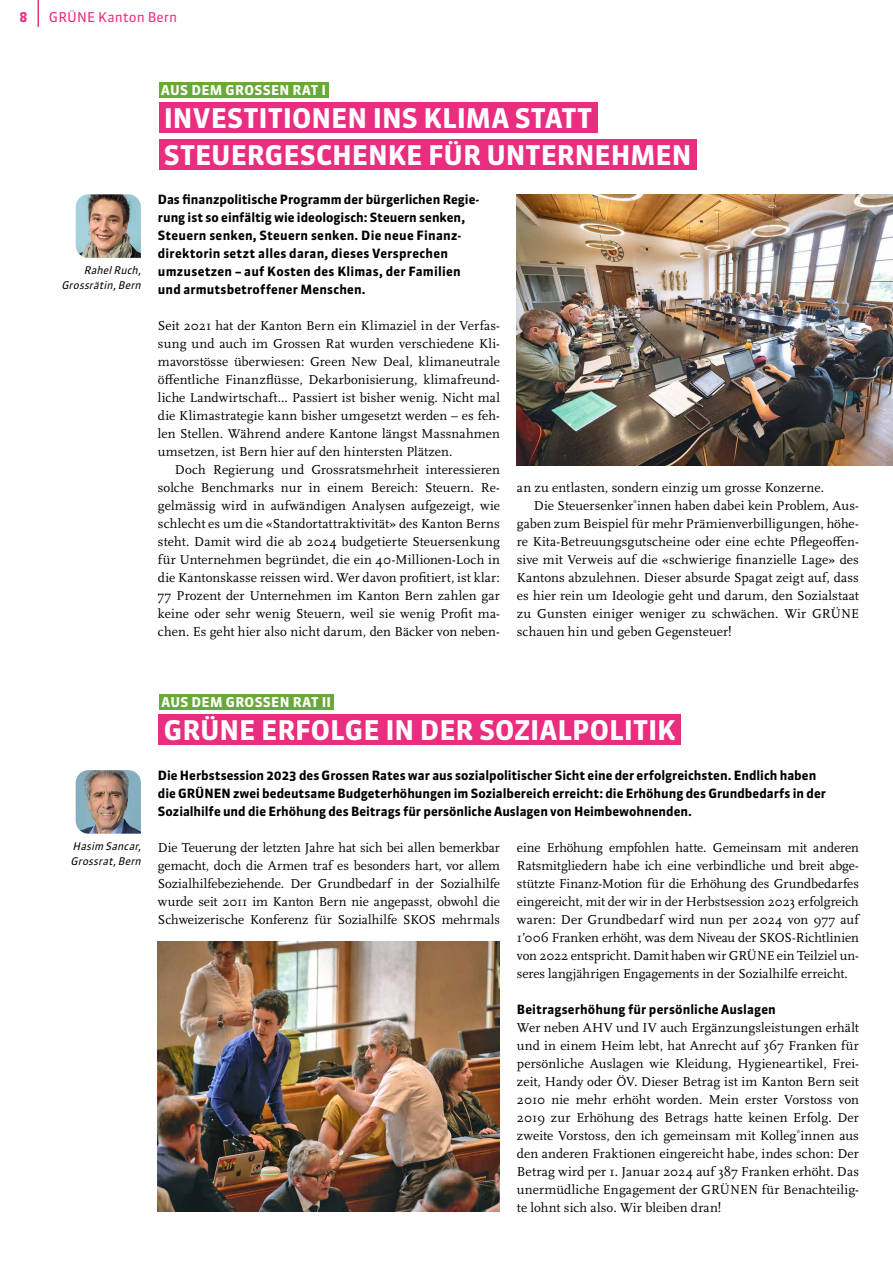
<style>
.page{position:relative;width:893px;height:1263px;background:#fff}
.page>*{position:absolute;margin:0;border:0;box-sizing:border-box;transform-origin:0 0}
.t1{font:700 27px "Sanuk OT";color:#fff}
.t2{font:13.5px/18px "Scala Pro";letter-spacing:.005em;color:#000;text-align:justify}
.t3{font:700 13.5px "Sanuk OT";letter-spacing:.025em;color:#fff}
.t4{font:13.5px "Sanuk OT";letter-spacing:.01em;color:#ea2e7f}
.t5{font:700 13.5px "Sanuk OT";color:#ea2e7f}
.t6{font:700 12.75px/18px "Sanuk OT";letter-spacing:.005em;color:#000}
.t7{font:italic 10.5px/15px "Sanuk OT";color:#000;text-align:right}
</style>
<div class="page">
<svg style="left:38px;top:0;width:1px;height:27px"></svg>
<div style="left:159px;top:102px;width:438px;height:31px;background:#ea2e7f"></div>
<div style="left:159px;top:82px;width:170px;height:15px;background:#69a938"></div>
<img style="left:76px;top:194px;width:65px;height:64px">
<div style="left:159px;top:139px;width:538px;height:31px;background:#ea2e7f"></div>
<div style="left:159px;top:714px;width:522px;height:31px;background:#ea2e7f"></div>
<div style="left:159px;top:694px;width:175px;height:16px;background:#69a938"></div>
<img style="left:76px;top:770px;width:65px;height:64px">
<img style="left:158px;top:942px;width:342px;height:270px">
<img style="left:517px;top:194px;width:376px;height:272px">
<p class="t5" style="left:20px;top:9px;width:10px">8</p>
<p class="t4" style="left:49px;top:9px;width:130px">GRÜNE Kanton Bern</p>
<p class="t3" style="left:161px;top:81px;width:166px">AUS DEM GROSSEN RAT I</p>
<p class="t7" style="left:61px;top:263px;width:84px">RahelRuch,<br>Grossrätin,Bern</p>
<h1 class="t1" style="left:164px;top:101px;width:430px">INVESTITIONEN INS KLIMA STATT</h1>
<h1 class="t1" style="left:164px;top:138px;width:529px">STEUERGESCHENKE FÜR UNTERNEHMEN</h1>
<p class="t6" style="left:158px;top:190px;width:323px">Das finanzpolitische Programm der bürgerlichen Regie&shy;rung ist so einfältig wie ideologisch: Steuern senken, Steuern senken, Steuern senken. Die neue Finanz&shy;direktorin setzt alles daran, dieses Versprechen umzusetzen – auf Kosten des Klimas, der Familien und armutsbetroffener Menschen.</p>
<p class="t2" style="left:158px;top:316px;width:344px">Seit 2021 hat der Kanton Bern ein Klimaziel in der Verfas&shy;sung und auch im Grossen Rat wurden verschiedene Kli&shy;mavorstösse überwiesen: Green New Deal, klimaneutrale öffentliche Finanzflüsse, Dekarbonisierung, klimafreund&shy;liche Landwirtschaft... Passiert ist bisher wenig. Nicht mal die Klimastrategie kann bisher umgesetzt werden – es feh&shy;len Stellen. Während andere Kantone längst Massnahmen umsetzen, ist Bern hier auf den hintersten Plätzen.</p>
<p class="t2" style="left:158px;top:460px;width:344px;text-indent:17px">Doch Regierung und Grossratsmehrheit interessieren solche Benchmarks nur in einem Bereich: Steuern. Re&shy;gelmässig wird in aufwändigen Analysen aufgezeigt, wie schlecht es um die «Standortattraktivität» des Kanton Berns steht. Damit wird die ab 2024 budgetierte Steuersenkung für Unternehmen begründet, die ein 40-Millionen-Loch in die Kantonskasse reissen wird. Wer davon profitiert, ist klar:<br>77 Prozent der Unternehmen im Kanton Bern zahlen gar keine oder sehr wenig Steuern, weil sie wenig Profit ma&shy;chen. Es geht hier also nicht darum, den Bäcker von neben-</p>
<p class="t2" style="left:517px;top:478px;width:309px">an zu entlasten, sondern einzig um grosse Konzerne.</p>
<p class="t2" style="left:534px;top:496px;width:326px">Die Steuersenker<sup>*</sup>innen haben dabei kein Problem, Aus-</p>
<p class="t2" style="left:517px;top:514px;width:343px">gaben zum Beispiel für mehr Prämienverbilligungen, höhe-</p>
<p class="t2" style="left:517px;top:532px;width:343px">re Kita-Betreuungsgutscheine oder eine echte Pflegeoffen-</p>
<p class="t2" style="left:517px;top:550px;width:343px">sive mit Verweis auf die «schwierige finanzielle Lage» des</p>
<p class="t2" style="left:517px;top:568px;width:343px">Kantons abzulehnen. Dieser absurde Spagat zeigt auf, dass</p>
<p class="t2" style="left:517px;top:586px;width:343px">es hier rein um Ideologie geht und darum, den Sozialstaat</p>
<p class="t2" style="left:517px;top:604px;width:343px">zu Gunsten einiger weniger zu schwächen. Wir GRÜNE</p>
<p class="t2" style="left:517px;top:622px;width:216px">schauen hin und geben Gegensteuer!</p>
<p class="t7" style="left:71px;top:839px;width:75px;text-align:left">Hasim Sancar,<br>Grossrat,Bern</p>
<p class="t3" style="left:161px;top:694px;width:171px">AUS DEM GROSSEN RAT II</p>
<h1 class="t1" style="left:164px;top:714px;width:513px">GRÜNE ERFOLGE IN DER SOZIALPOLITIK</h1>
<p class="t6" style="left:158px;top:766px;width:670px">Die Herbstsession 2023 des Grossen Rates war aus sozialpolitischer Sicht eine der erfolgreichsten. Endlich haben die GRÜNEN zwei bedeutsame Budgeterhöhungen im Sozialbereich erreicht: die Erhöhung des Grundbedarfs in der<br>Sozialhilfe und die Erhöhung des Beitrags für persönliche Auslagen von Heimbewohnenden.</p>
<p class="t2" style="left:158px;top:838px;width:344px">Die Teuerung der letzten Jahre hat sich bei allen bemerkbar gemacht, doch die Armen traf es besonders hart, vor allem Sozialhilfebeziehende. Der Grundbedarf in der Sozialhilfe wurde seit 2011 im Kanton Bern nie angepasst, obwohl die Schweizerische Konferenz für Sozialhilfe SKOS mehrmals</p>
<p class="t2" style="left:517px;top:838px;width:343px">eine Erhöhung empfohlen hatte. Gemeinsam mit anderen Ratsmitgliedern habe ich eine verbindliche und breit abge&shy;stützte Finanz-Motion für die Erhöhung des Grundbedarfes eingereicht, mit der wir in der Herbstsession 2023 erfolgreich waren: Der Grundbedarf wird nun per 2024 von 977 auf 1’006 Franken erhöht, was dem Niveau der SKOS-Richtlinien von 2022 entspricht. Damit haben wir GRÜNE ein Teilziel un&shy;seres langjährigen Engagements in der Sozialhilfe erreicht.</p>
<p class="t6" style="left:517px;top:1000px;width:260px">Beitragserhöhung für persönliche Auslagen</p>
<p class="t2" style="left:517px;top:1018px;width:344px">Wer neben AHV und IV auch Ergänzungsleistungen erhält und in einem Heim lebt, hat Anrecht auf 367 Franken für persönliche Auslagen wie Kleidung, Hygieneartikel, Frei&shy;zeit, Handy oder ÖV. Dieser Betrag ist im Kanton Bern seit 2010 nie mehr erhöht worden. Mein erster Vorstoss von 2019 zur Erhöhung des Betrags hatte keinen Erfolg. Der zweite Vorstoss, den ich gemeinsam mit Kolleg<sup>*</sup>innen aus den anderen Fraktionen eingereicht habe, indes schon: Der Betrag wird per 1. Januar 2024 auf 387 Franken erhöht. Das unermüdliche Engagement der GRÜNEN für Benachteilig&shy;te lohnt sich also. Wir bleiben dran!</p>
</div>
